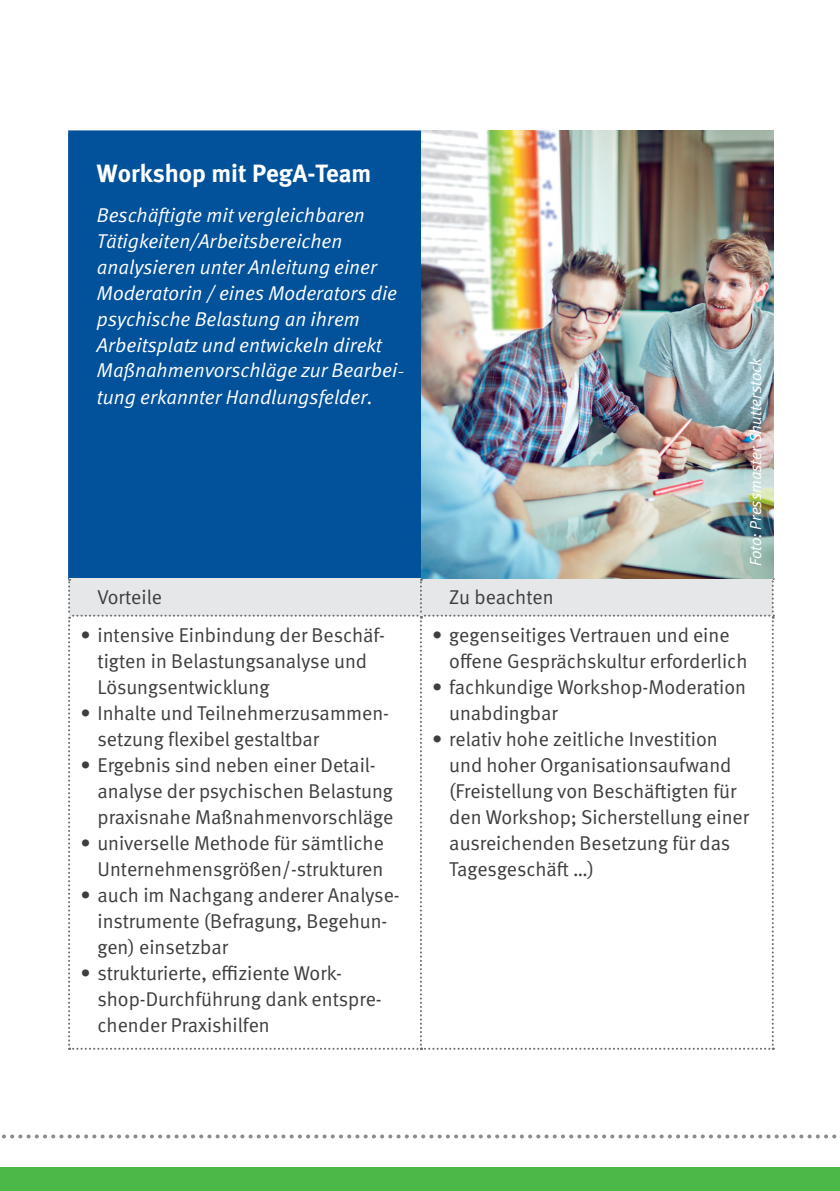
<style>
.page{position:relative;width:840px;height:1191px;background:#fff}
.page>*{position:absolute;margin:0;border:0;box-sizing:border-box;transform-origin:0 0}
.t1{font:700 25px "DGUV Meta";color:#fff}
.t2{font:20px/26px "DGUV Meta";color:#3e3e3f}
.t3{font:italic 20px/26px "DGUV Meta";color:#fff}
.t4{font:italic 16px "DGUV Meta";color:#fff}
</style>
<div class="page">
<div style="left:69px;top:131px;width:351px;height:447px;background:#01519b"></div>
<svg style="left:2px;top:1134px;width:835px;height:4px"></svg>
<div style="left:0;top:1167px;width:839px;height:24px;background:#4cb848"></div>
<hr style="left:68px;top:577px;width:353px;height:2px;background:#01519b">
<hr style="left:68px;top:130px;width:353px;height:2px;background:#01519b">
<svg style="left:68px;top:578px;width:705px;height:471px"></svg>
<hr style="left:68px;top:132px;width:2px;height:445px;background:#01519b">
<hr style="left:419px;top:132px;width:2px;height:445px;background:#01519b">
<img style="left:421px;top:130px;width:351px;height:448px">
<h4 class="t1" style="left:97px;top:158px;width:276px">Workshop mit PegA-Team</h4>
<p class="t3" style="left:97px;top:203px;width:308px">Beschäftigte mit vergleichbaren Tätigkeiten/Arbeitsbereichen analysieren unter Anleitung einer Moderatorin / eines Moderators die psychische Belastung an ihrem Arbeitsplatz und entwickeln direkt Maßnahmenvorschläge zur Bearbei&shy;tung erkannter Handlungsfelder.</p>
<h5 class="t2" style="left:97px;top:585px;width:66px">Vorteile</h5>
<h5 class="t2" style="left:449px;top:585px;width:106px">Zu beachten</h5>
<p class="t4" style="left:746px;top:566px;width:210px;rotate:-90deg">Foto: Pressmaster Shutterstock</p>
<p class="t2" style="left:97px;top:622px;width:289px;text-indent:-17px">• intensive Einbindung der Beschäf&shy;tigten in Belastungsanalyse und<br>Lösungsentwicklung</p>
<p class="t2" style="left:97px;top:700px;width:293px;text-indent:-17px">• Inhalte und Teilnehmerzusammen&shy;setzung flexibel gestaltbar</p>
<p class="t2" style="left:97px;top:752px;width:297px;text-indent:-17px">• Ergebnis sind neben einer Detail&shy;analyse der psychischen Belastung praxisnahe Maßnahmenvorschläge</p>
<p class="t2" style="left:80px;top:830px;width:305px;text-align:right">• universelle Methode für sämtliche<br>Unternehmensgrößen/-strukturen</p>
<p class="t2" style="left:97px;top:882px;width:303px;text-indent:-17px">• auch im Nachgang anderer Analyse&shy;instrumente (Befragung, Begehun&shy;gen) einsetzbar</p>
<p class="t2" style="left:97px;top:960px;width:285px;text-indent:-17px">• strukturierte, efziente Work&shy;shop-Durchführung dank entspre&shy;chender Praxishilfen</p>
<p class="t2" style="left:449px;top:622px;width:299px;text-indent:-17px">• gegenseitiges Vertrauen und eine ofene Gesprächskultur erforderlich</p>
<p class="t2" style="left:449px;top:674px;width:298px;text-indent:-17px">• fachkundige Workshop-Moderation unabdingbar</p>
<p class="t2" style="left:449px;top:726px;width:301px;text-indent:-17px">• relativ hohe zeitliche Investition und hoher Organisationsaufwand (Freistellung von Beschäfigten für den Workshop; Sicherstellung einer ausreichenden Besetzung für das<br>Tagesgeschäf …)</p>
</div>
